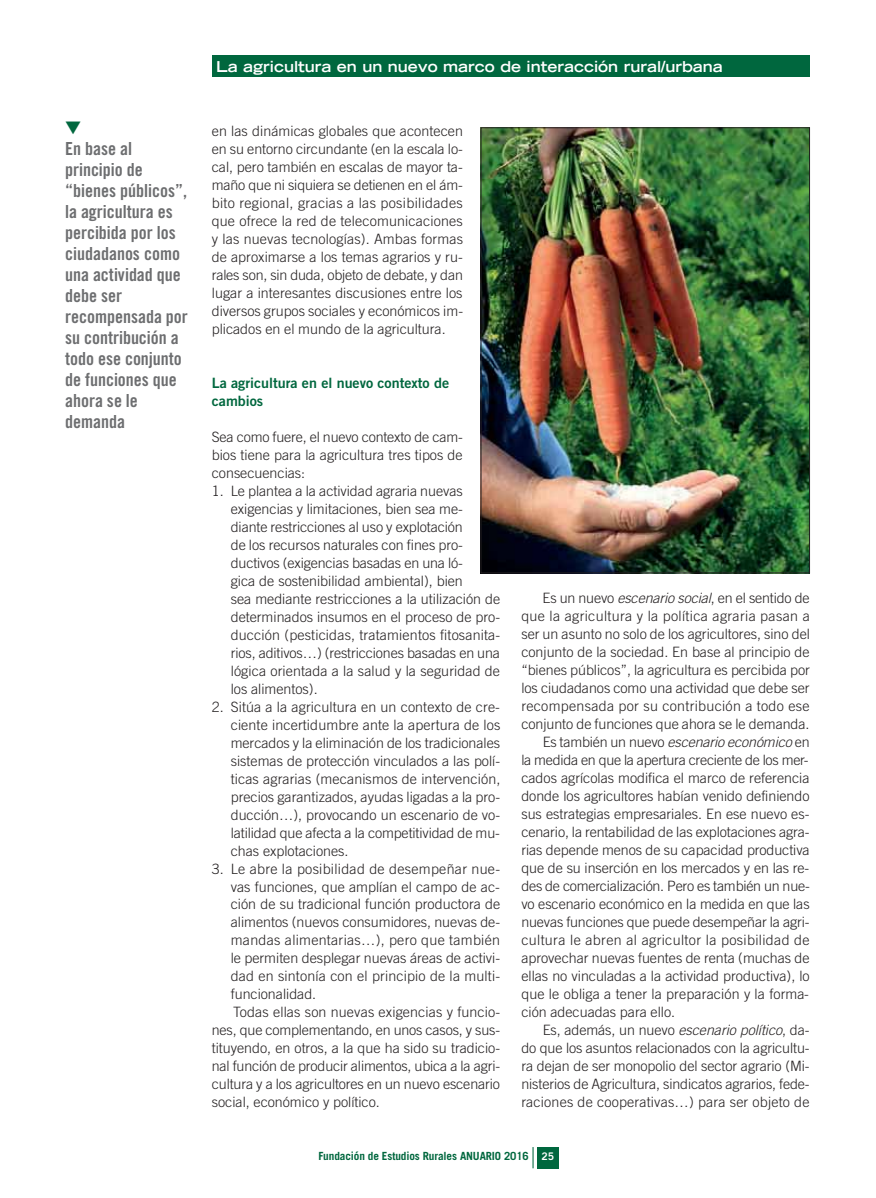
<style>
.page{position:relative;width:876px;height:1198px;background:#fff}
.page>*{position:absolute;margin:0;border:0;box-sizing:border-box;transform-origin:0 0}
.t1{font:18px/21px "Trade Gothic Bold Cond Twenty";color:#6d6e70}
.t2{font:700 expanded 15px "Trade Gothic LH";color:#fff}
.t3{font:300 14.25px/18px "Trade Gothic";color:#231f20;text-align:justify}
.t4{font:300 14.25px "Trade Gothic";letter-spacing:.02em;color:#231f20}
.t5{font:300 14.25px "Trade Gothic";letter-spacing:.025em;color:#231f20}
.t6{font:14.25px/18px "Trade Gothic Bold Two";color:#00673e}
.t7{font:700 11.25px "Trade Gothic";letter-spacing:-.01em;color:#00673e}
.s1{font-style:italic}
.s2{font-family:"Trade Gothic Bold Two";font-weight:400;font-size:10.5px;color:#fff}
</style>
<div class="page">
<div style="left:212px;top:55px;width:597px;height:22px;background:#00673e"></div>
<div style="left:537px;top:1147px;width:21px;height:21px;background:#00673e"></div>
<svg style="left:532px;top:1147px;width:1px;height:21px"></svg>
<img style="left:482px;top:130px;width:325px;height:441px">
<div style="left:480px;top:128px;width:329px;height:445px;border:1px solid #231f20"></div>
<p class="t1" style="left:65px;top:139px;width:124px">En base al principio de “bienes públicos”, la agricultura es percibida por los ciudadanos como una actividad que debe ser recompensada por su contribución a todo ese conjunto de funciones que ahora se le demanda</p>
<p class="t2" style="left:216px;top:61px;width:508px">La agricultura en un nuevo marco de interacción rural/urbana</p>
<p class="t3" style="left:212px;top:123px;width:253px">en las dinámicas globales que acontecen en su entorno circundante (en la escala lo&shy;cal, pero también en escalas de mayor ta&shy;maño que ni siquiera se detienen en el ám&shy;bito regional, gracias a las posibilidades que ofrece la red de telecomunicaciones y las nuevas tecnologías). Ambas formas de aproximarse a los temas agrarios y ru&shy;rales son, sin duda, objeto de debate, y dan lugar a interesantes discusiones entre los diversos grupos sociales y económicos im&shy;plicados en el mundo de la agricultura.</p>
<p class="t6" style="left:212px;top:375px;width:239px">La agricultura en el nuevo contexto de cambios</p>
<p class="t3" style="left:212px;top:429px;width:252px">Sea como fuere, el nuevo contexto de cam&shy;bios tiene para la agricultura tres tipos de consecuencias:</p>
<p class="t3" style="left:231px;top:483px;width:271px;text-align:left;text-indent:-19px">1. Le plantea a la actividad agraria nuevas exigencias y limitaciones, bien sea me&shy;diante restricciones al uso y explotación<br>de los recursos naturales con fines pro&shy;ductivos (exigencias basadas en una ló-<br>gica de sostenibilidad ambiental), bien<br>sea mediante restricciones a la utilización de determinados insumos en el proceso de pro&shy;ducción (pesticidas, tratamientos fitosanita&shy;rios, aditivos…) (restricciones basadas en una lógica orientada a la salud y la seguridad de los alimentos).</p>
<p class="t3" style="left:231px;top:699px;width:271px;text-indent:-19px">2. Sitúa a la agricultura en un contexto de cre&shy;ciente incertidumbre ante la apertura de los mercados y la eliminación de los tradicionales sistemas de protección vinculados a las polí&shy;ticas agrarias (mecanismos de intervención, precios garantizados, ayudas ligadas a la pro&shy;ducción…), provocando un escenario de vo&shy;latilidad que afecta a la competitividad de mu&shy;chas explotaciones.</p>
<p class="t4" style="left:212px;top:863px;width:290px">3. Le abre la posibilidad de desempeñar nue-</p>
<p class="t3" style="left:231px;top:879px;width:270px">vas funciones, que amplían el campo de ac-</p>
<p class="t3" style="left:231px;top:897px;width:271px">ción de su tradicional función productora de</p>
<p class="t3" style="left:231px;top:915px;width:271px">alimentos (nuevos consumidores, nuevas de-</p>
<p class="t4" style="left:231px;top:935px;width:271px">mandas alimentarias…), pero que también</p>
<p class="t3" style="left:231px;top:951px;width:271px">le permiten desplegar nuevas áreas de activi-</p>
<p class="t3" style="left:231px;top:969px;width:271px">dad en sintonía con el principio de la multi-</p>
<p class="t3" style="left:231px;top:987px;width:87px">funcionalidad.</p>
<p class="t3" style="left:233px;top:1005px;width:268px">Todas ellas son nuevas exigencias y funcio-</p>
<p class="t3" style="left:212px;top:1023px;width:290px">nes, que complementando, en unos casos, y sus-</p>
<p class="t3" style="left:212px;top:1041px;width:290px">tituyendo, en otros, a la que ha sido su tradicio-</p>
<p class="t3" style="left:212px;top:1059px;width:290px">nal función de producir alimentos, ubica a la agri-</p>
<p class="t3" style="left:212px;top:1077px;width:290px">cultura y a los agricultores en un nuevo escenario</p>
<p class="t3" style="left:212px;top:1095px;width:169px">social, económico y político.</p>
<p class="t3" style="left:542px;top:591px;width:268px">Es un nuevo <span class="s1">escenario social</span>, en el sentido de</p>
<p class="t5" style="left:521px;top:611px;width:290px">que la agricultura y la política agraria pasan a</p>
<p class="t3" style="left:521px;top:627px;width:290px">ser un asunto no solo de los agricultores, sino del</p>
<p class="t3" style="left:521px;top:645px;width:290px">conjunto de la sociedad. En base al principio de</p>
<p class="t3" style="left:521px;top:663px;width:290px">“bienes públicos”, la agricultura es percibida por</p>
<p class="t3" style="left:521px;top:681px;width:289px">los ciudadanos como una actividad que debe ser</p>
<p class="t4" style="left:521px;top:701px;width:290px">recompensada por su contribución a todo ese</p>
<p class="t3" style="left:521px;top:717px;width:289px">conjunto de funciones que ahora se le demanda.</p>
<p class="t3" style="left:542px;top:735px;width:268px">Es también un nuevo <span class="s1">escenario económico</span> en</p>
<p class="t3" style="left:521px;top:753px;width:289px">la medida en que la apertura creciente de los mer-</p>
<p class="t3" style="left:521px;top:771px;width:289px">cados agrícolas modifica el marco de referencia</p>
<p class="t3" style="left:521px;top:789px;width:289px">donde los agricultores habían venido definiendo</p>
<p class="t3" style="left:521px;top:807px;width:289px">sus estrategias empresariales. En ese nuevo es-</p>
<p class="t3" style="left:521px;top:825px;width:289px">cenario, la rentabilidad de las explotaciones agra-</p>
<p class="t3" style="left:521px;top:843px;width:290px">rias depende menos de su capacidad productiva</p>
<p class="t3" style="left:521px;top:861px;width:289px">que de su inserción en los mercados y en las re-</p>
<p class="t3" style="left:521px;top:879px;width:290px">des de comercialización. Pero es también un nue-</p>
<p class="t3" style="left:521px;top:897px;width:290px">vo escenario económico en la medida en que las</p>
<p class="t3" style="left:521px;top:915px;width:290px">nuevas funciones que puede desempeñar la agri-</p>
<p class="t5" style="left:521px;top:935px;width:290px">cultura le abren al agricultor la posibilidad de</p>
<p class="t3" style="left:521px;top:951px;width:290px">aprovechar nuevas fuentes de renta (muchas de</p>
<p class="t3" style="left:521px;top:969px;width:290px">ellas no vinculadas a la actividad productiva), lo</p>
<p class="t3" style="left:521px;top:987px;width:289px">que le obliga a tener la preparación y la forma-</p>
<p class="t3" style="left:521px;top:1005px;width:155px">ción adecuadas para ello.</p>
<p class="t3" style="left:542px;top:1023px;width:268px">Es, además, un nuevo <span class="s1">escenario político</span>, da-</p>
<p class="t3" style="left:521px;top:1041px;width:290px">do que los asuntos relacionados con la agricultu-</p>
<p class="t3" style="left:521px;top:1059px;width:290px">ra dejan de ser monopolio del sector agrario (Mi-</p>
<p class="t3" style="left:521px;top:1077px;width:290px">nisterios de Agricultura, sindicatos agrarios, fede-</p>
<p class="t3" style="left:521px;top:1095px;width:289px">raciones de cooperativas…) para ser objeto de</p>
<p class="t7" style="left:318px;top:1152px;width:237px">Fundación de Estudios Rurales ANUARIO 2016 <span class="s2">25</span></p>
</div>
